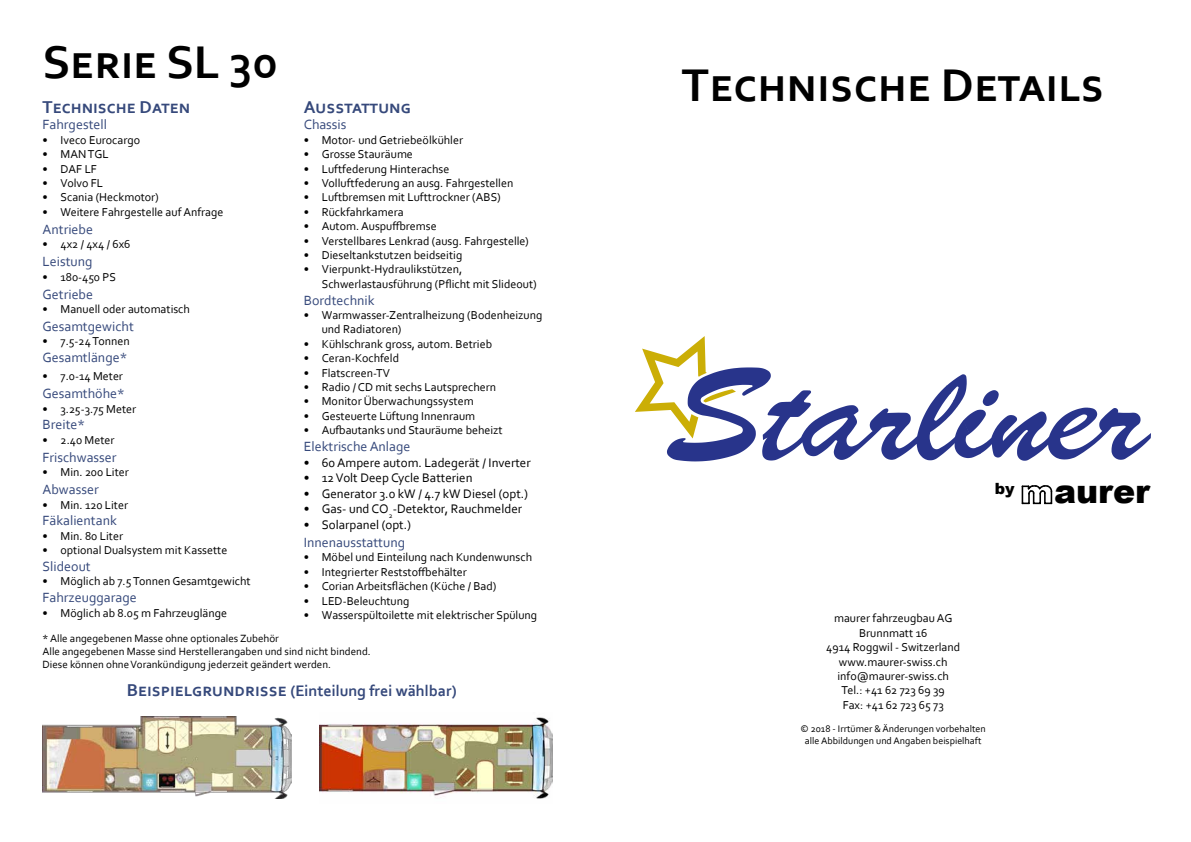
<style>
.page{position:relative;width:1191px;height:842px;background:#fff}
.page>*{position:absolute;margin:0;border:0;box-sizing:border-box;transform-origin:0 0}
.t1{font:700 48px "Corbel";color:#000}
.t2{font:900 33.2px "Arial";color:#000}
.t3{font:700 18px "Corbel";color:#36497b}
.t4{font:700 16px "Corbel";color:#36497b}
.t5{font:900 15.5px "Arial";color:#000}
.t6{font:14px "Corbel";color:#36497b}
.t7{font:13px "Corbel";color:#000}
.t8{font:12px/14.4px "Corbel";color:#000}
.t9{font:11px/13.2px "Corbel";color:#000}
.t10{font:10px/12px "Corbel";color:#000;text-align:center}
.s1{font-size:18px}
</style>
<div class="page">
<img style="left:43px;top:716px;width:249px;height:83px">
<img style="left:320px;top:717px;width:233px;height:82px">
<svg style="left:635px;top:336px;width:516px;height:125px"></svg>
<svg style="left:1021px;top:485px;width:32px;height:20px"></svg>
<h1 class="t1" style="left:43px;top:33px;width:237px">Serie SL 30</h1>
<h3 class="t3" style="left:43px;top:95px;width:149px">Technische Daten</h3>
<p class="t6" style="left:43px;top:116px;width:66px">Fahrgestell</p>
<p class="t8" style="left:43px;top:132px;width:99px">• Iveco Eurocargo</p>
<p class="t8" style="left:43px;top:147px;width:68px">• MAN TGL</p>
<p class="t8" style="left:43px;top:161px;width:56px">• DAF LF</p>
<p class="t8" style="left:43px;top:176px;width:62px">• Volvo FL</p>
<p class="t8" style="left:43px;top:190px;width:118px">• Scania (Heckmotor)</p>
<p class="t8" style="left:43px;top:204px;width:182px">• Weitere Fahrgestelle auf Anfrage</p>
<p class="t6" style="left:43px;top:220px;width:52px">Antriebe</p>
<p class="t8" style="left:43px;top:237px;width:89px">• 4x2 / 4x4 / 6x6</p>
<p class="t6" style="left:43px;top:253px;width:52px">Leistung</p>
<p class="t8" style="left:43px;top:269px;width:75px">• 180-450 PS</p>
<p class="t6" style="left:43px;top:285px;width:52px">Getriebe</p>
<p class="t8" style="left:43px;top:302px;width:149px">• Manuell oder automatisch</p>
<p class="t6" style="left:43px;top:318px;width:93px">Gesamtgewicht</p>
<p class="t8" style="left:43px;top:334px;width:89px">• 7.5-24 Tonnen</p>
<p class="t6" style="left:43px;top:349px;width:86px">Gesamtlänge*</p>
<p class="t8" style="left:43px;top:369px;width:82px">• 7.0-14 Meter</p>
<p class="t6" style="left:43px;top:385px;width:84px">Gesamthöhe*</p>
<p class="t8" style="left:43px;top:401px;width:95px">• 3.25-3.75 Meter</p>
<p class="t6" style="left:43px;top:416px;width:44px">Breite*</p>
<p class="t8" style="left:43px;top:432px;width:74px">• 2.40 Meter</p>
<p class="t6" style="left:43px;top:448px;width:76px">Frischwasser</p>
<p class="t8" style="left:43px;top:465px;width:88px">• Min. 200 Liter</p>
<p class="t6" style="left:43px;top:481px;width:58px">Abwasser</p>
<p class="t8" style="left:43px;top:497px;width:87px">• Min. 120 Liter</p>
<p class="t6" style="left:43px;top:512px;width:76px">Fäkalientank</p>
<p class="t8" style="left:43px;top:528px;width:82px">• Min. 80 Liter</p>
<p class="t8" style="left:43px;top:543px;width:186px">• optional Dualsystem mit Kassette</p>
<p class="t6" style="left:43px;top:558px;width:50px">Slideout</p>
<p class="t8" style="left:43px;top:574px;width:210px">• Möglich ab 7.5 Tonnen Gesamtgewicht</p>
<p class="t6" style="left:43px;top:589px;width:96px">Fahrzeuggarage</p>
<p class="t8" style="left:43px;top:605px;width:186px">• Möglich ab 8.05 m Fahrzeuglänge</p>
<h3 class="t3" style="left:304px;top:95px;width:109px">Ausstattung</h3>
<p class="t6" style="left:304px;top:116px;width:44px">Chassis</p>
<p class="t8" style="left:304px;top:132px;width:161px">• Motor- und Getriebeölkühler</p>
<p class="t8" style="left:304px;top:147px;width:111px">• Grosse Stauräume</p>
<p class="t8" style="left:304px;top:161px;width:147px">• Luftfederung Hinterachse</p>
<p class="t8" style="left:304px;top:176px;width:211px">• Volluftfederung an ausg. Fahrgestellen</p>
<p class="t8" style="left:304px;top:190px;width:198px">• Luftbremsen mit Lufttrockner (ABS)</p>
<p class="t8" style="left:304px;top:204px;width:101px">• Rückfahrkamera</p>
<p class="t8" style="left:304px;top:219px;width:134px">• Autom. Auspuffbremse</p>
<p class="t8" style="left:304px;top:233px;width:227px">• Verstellbares Lenkrad (ausg. Fahrgestelle)</p>
<p class="t8" style="left:304px;top:248px;width:160px">• Dieseltankstutzen beidseitig</p>
<p class="t8" style="left:322px;top:262px;width:217px;text-indent:-18px">• Vierpunkt-Hydraulikstützen,<br>Schwerlastausführung (Pflicht mit Slideout)</p>
<p class="t6" style="left:304px;top:291px;width:72px">Bordtechnik</p>
<p class="t8" style="left:322px;top:308px;width:222px;text-indent:-18px">• Warmwasser-Zentralheizung (Bodenheizung und Radiatoren)</p>
<p class="t8" style="left:304px;top:336px;width:190px">• Kühlschrank gross, autom. Betrieb</p>
<p class="t8" style="left:304px;top:351px;width:97px">• Ceran-Kochfeld</p>
<p class="t8" style="left:304px;top:365px;width:88px">• Flatscreen-TV</p>
<p class="t8" style="left:304px;top:380px;width:194px">• Radio / CD mit sechs Lautsprechern</p>
<p class="t8" style="left:304px;top:394px;width:171px">• Monitor Überwachungssystem</p>
<p class="t8" style="left:304px;top:408px;width:173px">• Gesteuerte Lüftung Innenraum</p>
<p class="t8" style="left:304px;top:423px;width:200px">• Aufbautanks und Stauräume beheizt</p>
<p class="t6" style="left:304px;top:438px;width:108px">Elektrische Anlage</p>
<p class="t7" style="left:304px;top:454px;width:228px">• 60 Ampere autom. Ladegerät / Inverter</p>
<p class="t7" style="left:304px;top:470px;width:170px">• 12 Volt Deep Cycle Batterien</p>
<p class="t7" style="left:304px;top:485px;width:226px">• Generator 3.0 kW / 4.7 kW Diesel (opt.)</p>
<p class="t7" style="left:304px;top:501px;width:220px">• Gas- und CO<sub>2</sub>-Detektor, Rauchmelder</p>
<p class="t7" style="left:304px;top:517px;width:109px">• Solarpanel (opt.)</p>
<p class="t6" style="left:304px;top:534px;width:103px">Innenausstattung</p>
<p class="t8" style="left:304px;top:550px;width:230px">• Möbel und Einteilung nach Kundenwunsch</p>
<p class="t8" style="left:304px;top:564px;width:165px">• Integrierter Reststoffbehälter</p>
<p class="t8" style="left:304px;top:579px;width:194px">• Corian Arbeitsflächen (Küche / Bad)</p>
<p class="t8" style="left:304px;top:593px;width:107px">• LED-Beleuchtung</p>
<p class="t8" style="left:304px;top:608px;width:235px">• Wasserspültoilette mit elektrischer Spülung</p>
<p class="t9" style="left:43px;top:631px;width:330px">* Alle angegebenen Masse ohne optionales Zubehör<br>Alle angegebenen Masse sind Herstellerangaben und sind nicht bindend.<br>Diese können ohne Vorankündigung jederzeit geändert werden.</p>
<h3 class="t4" style="left:127px;top:680px;width:331px"><span class="s1">Beispielgrundrisse</span> (Einteilung frei wählbar)</h3>
<h1 class="t1" style="left:682px;top:55px;width:424px">Technische Details</h1>
<p class="t5" style="left:994px;top:478px;width:21px">by</p>
<h2 class="t2" style="left:1054px;top:467px;width:97px">aurer</h2>
<p class="t8" style="left:826px;top:611px;width:135px;text-align:center">maurer fahrzeugbau AG<br>Brunnmatt 16<br>4914 Roggwil - Switzerland www.maurer-swiss.ch info@maurer-swiss.ch<br>Tel.: +41 62 723 69 39<br>Fax: +41 62 723 65 73</p>
<p class="t10" style="left:800px;top:722px;width:187px">© 2018 - Irrtümer &amp; Änderungen vorbehalten alle Abbildungen und Angaben beispielhaft</p>
</div>
